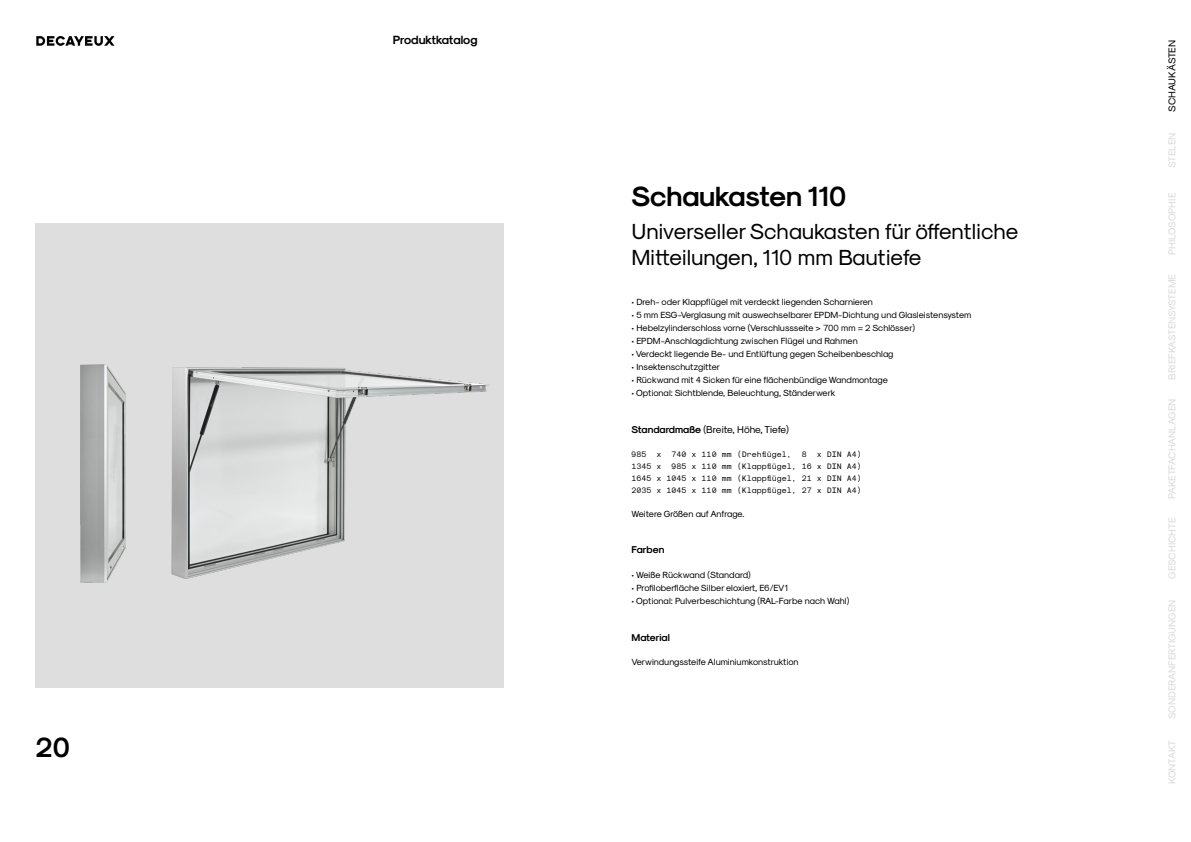
<style>
.page{position:relative;width:1191px;height:842px;background:#fff}
.page>*{position:absolute;margin:0;border:0;box-sizing:border-box;transform-origin:0 0}
.t1{font:28px "Sk Modernist Bold";letter-spacing:-.01em;color:#000}
.t2{font:22px/26.4px "Sk Modernist Regular";color:#000}
.t3{font:12px "Sk Modernist Bold";color:#000}
.t4{font:10px "Sk Modernist Regular";color:#dadada}
.t5{font:10px "Sk Modernist Regular";color:#000}
.t6{font:10px "Sk Modernist Bold";color:#000}
.t7{font:9px "Sk Modernist Regular";color:#000}
.t8{font:8px/12px "Sk Modernist Mono";color:#000;text-align:justify}
.s1{font-family:"Sk Modernist Bold"}
</style>
<div class="page">
<svg style="left:36px;top:36px;width:79px;height:10px"></svg>
<div style="left:36px;top:223px;width:468px;height:465px;background:#dedede"></div>
<img style="left:171px;top:367px;width:319px;height:212px">
<img style="left:80px;top:364px;width:46px;height:219px">
<h1 class="t1" style="left:36px;top:730px;width:36px">20</h1>
<h3 class="t3" style="left:393px;top:33px;width:86px">Produktkatalog</h3>
<h1 class="t1" style="left:631px;top:180px;width:216px">Schaukasten 110</h1>
<h2 class="t2" style="left:631px;top:218px;width:388px">Universeller Schaukasten für öffentliche<br>Mitteilungen, 110 mm Bautiefe</h2>
<p class="t7" style="left:631px;top:296px;width:243px">• Dreh- oder Klappflügel mit verdeckt liegenden Scharnieren</p>
<p class="t7" style="left:631px;top:309px;width:341px">• 5 mm ESG-Verglasung mit auswechselbarer EPDM-Dichtung und Glasleistensystem</p>
<p class="t7" style="left:631px;top:322px;width:285px">• Hebelzylinderschloss vorne (Verschlussseite &gt; 700 mm = 2 Schlösser)</p>
<p class="t7" style="left:631px;top:335px;width:228px">• EPDM-Anschlagdichtung zwischen Flügel und Rahmen</p>
<p class="t7" style="left:631px;top:348px;width:263px">• Verdeckt liegende Be- und Entlüftung gegen Scheibenbeschlag</p>
<p class="t7" style="left:631px;top:361px;width:90px">• Insektenschutzgitter</p>
<p class="t7" style="left:631px;top:374px;width:258px">• Rückwand mit 4 Sicken für eine flächenbündige Wandmontage</p>
<p class="t7" style="left:631px;top:387px;width:205px">• Optional: Sichtblende, Beleuchtung, Ständerwerk</p>
<p class="t5" style="left:631px;top:423px;width:159px"><span class="s1">Standardmaße</span> (Breite, Höhe, Tiefe)</p>
<p class="t8" style="left:631px;top:448px;width:17px">985</p>
<p class="t8" style="left:656px;top:448px;width:7px">x</p>
<p class="t8" style="left:671px;top:448px;width:122px">740 x 110 mm (Drehflügel,</p>
<p class="t8" style="left:802px;top:448px;width:7px">8</p>
<p class="t8" style="left:817px;top:448px;width:47px">x DIN A4)</p>
<p class="t8" style="left:631px;top:460px;width:32px">1345 x</p>
<p class="t8" style="left:631px;top:460px;width:232px;text-indent:40px">985 x 110 mm (Klappflügel, 16 x DIN A4)<br>1645 x 1045 x 110 mm (Klappflügel, 21 x DIN A4)<br>2035 x 1045 x 110 mm (Klappflügel, 27 x DIN A4)</p>
<p class="t7" style="left:631px;top:508px;width:114px">Weitere Größen auf Anfrage.</p>
<p class="t6" style="left:631px;top:543px;width:35px">Farben</p>
<p class="t7" style="left:631px;top:569px;width:121px">• Weiße Rückwand (Standard)</p>
<p class="t7" style="left:631px;top:582px;width:158px">• Profiloberfläche Silber eloxiert, E6/EV1</p>
<p class="t7" style="left:631px;top:595px;width:219px">• Optional: Pulverbeschichtung (RAL-Farbe nach Wahl)</p>
<p class="t6" style="left:631px;top:631px;width:40px">Material</p>
<p class="t7" style="left:631px;top:656px;width:169px">Verwindungssteife Aluminiumkonstruktion</p>
<p class="t5" style="left:1166px;top:112px;width:73px;rotate:-90deg">SCHAUKÄSTEN</p>
<p class="t4" style="left:1166px;top:168px;width:37px;rotate:-90deg">STELEN</p>
<p class="t4" style="left:1166px;top:255px;width:64px;rotate:-90deg">PHILOSOPHIE</p>
<p class="t4" style="left:1166px;top:380px;width:107px;rotate:-90deg">BRIEFKASTENSYSTEME</p>
<p class="t4" style="left:1166px;top:499px;width:101px;rotate:-90deg">PAKETFACHANLAGEN</p>
<p class="t4" style="left:1166px;top:579px;width:62px;rotate:-90deg">GESCHICHTE</p>
<p class="t4" style="left:1166px;top:719px;width:121px;rotate:-90deg">SONDERANFERTIGUNGEN</p>
<p class="t4" style="left:1166px;top:784px;width:45px;rotate:-90deg">KONTAKT</p>
</div>
